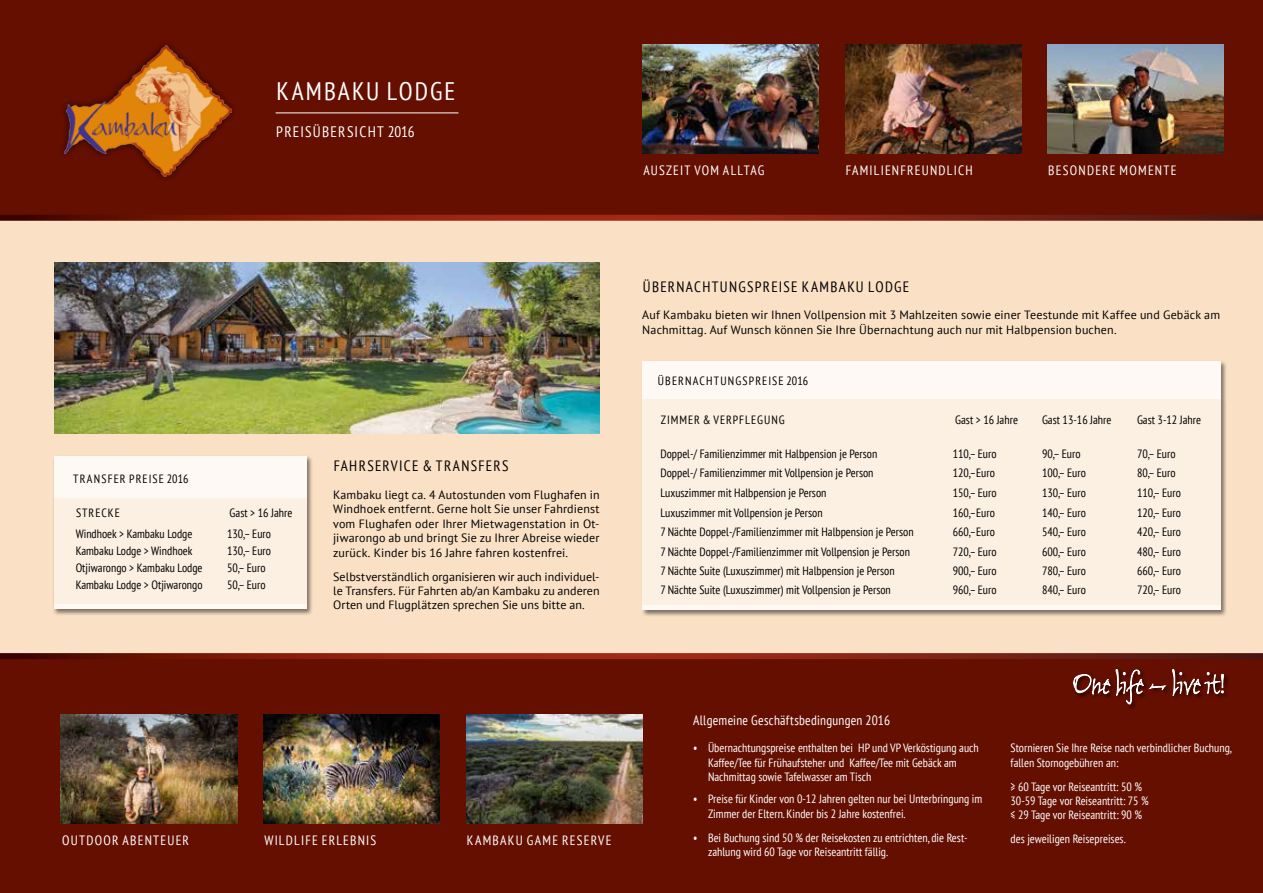
<style>
.page{position:relative;width:1263px;height:893px;background:#640f00}
.page>*{position:absolute;margin:0;border:0;box-sizing:border-box;transform-origin:0 0}
.t1{font:condensed 25.35px "PT Sans";letter-spacing:.08em;color:#fff}
.t2{font:condensed 15.15px "PT Sans";letter-spacing:.08em;color:#fff}
.t3{font:condensed 15px "PT Sans";letter-spacing:.085em;color:#000}
.t4{font:condensed 13.5px "PT Sans";letter-spacing:.085em;color:#fff}
.t5{font:condensed 13.5px "PT Sans";letter-spacing:.02em;color:#fff}
.t6{font:condensed 12px "PT Sans";color:#000}
.t7{font:condensed 12px/14.4px "PT Sans";color:#fff}
.t8{font:12px/14.4px "PT Sans";letter-spacing:.015em;color:#000;text-align:justify}
.t9{font:condensed 12px "PT Sans";letter-spacing:.08em;color:#000}
.t10{font:condensed 12px "PT Sans";letter-spacing:.095em;color:#000}
.t11{font:condensed 12px "PT Sans";letter-spacing:.09em;color:#000}
</style>
<div class="page">
<div style="left:0;top:215px;width:1263px;height:444px;background:#fae1c6"></div>
<div style="left:641px;top:360px;width:586px;height:257px;background:#000;opacity:.5"></div>
<div style="left:642px;top:361px;width:579px;height:249px;background:#fef9f4"></div>
<div style="left:642px;top:400px;width:579px;height:205px;background:#fcf0e2"></div>
<img style="left:466px;top:714px;width:176px;height:109px">
<img style="left:264px;top:714px;width:176px;height:109px">
<img style="left:61px;top:714px;width:176px;height:109px">
<img style="left:1047px;top:45px;width:176px;height:108px">
<img style="left:845px;top:45px;width:176px;height:108px">
<img style="left:642px;top:45px;width:176px;height:108px">
<hr style="left:276px;top:112px;width:182px;height:1px;background:#fff">
<img style="left:65px;top:46px;width:166px;height:131px">
<svg style="left:1128px;top:675px;width:100px;height:33px"></svg>
<svg style="left:1073px;top:669px;width:151px;height:35px"></svg>
<div style="left:53px;top:455px;width:260px;height:161px;background:#000;opacity:.5"></div>
<div style="left:54px;top:457px;width:252px;height:152px;background:#fef9f4"></div>
<div style="left:54px;top:498px;width:252px;height:106px;background:#fcf0e2"></div>
<img style="left:54px;top:263px;width:546px;height:170px">
<h1 class="t1" style="left:277px;top:74px;width:180px">KAMBAKU LODGE</h1>
<p class="t2" style="left:276px;top:122px;width:140px">PREISÜBERSICHT 2016</p>
<p class="t4" style="left:643px;top:162px;width:123px">AUSZEIT VOM ALLTAG</p>
<p class="t4" style="left:846px;top:162px;width:128px">FAMILIENFREUNDLICH</p>
<p class="t4" style="left:1048px;top:162px;width:130px">BESONDERE MOMENTE</p>
<p class="t11" style="left:73px;top:471px;width:117px">TRANSFER PREISE 2016</p>
<p class="t9" style="left:76px;top:505px;width:45px">STRECKE</p>
<p class="t6" style="left:230px;top:505px;width:64px">Gast &gt; 16 Jahre</p>
<p class="t6" style="left:76px;top:526px;width:118px">Windhoek &gt; Kambaku Lodge</p>
<p class="t6" style="left:227px;top:526px;width:45px">130,– Euro</p>
<p class="t6" style="left:76px;top:543px;width:118px">Kambaku Lodge &gt; Windhoek</p>
<p class="t6" style="left:227px;top:543px;width:45px">130,– Euro</p>
<p class="t6" style="left:76px;top:560px;width:128px">Otjiwarongo &gt; Kambaku Lodge</p>
<p class="t6" style="left:227px;top:560px;width:40px">50,– Euro</p>
<p class="t6" style="left:76px;top:577px;width:128px">Kambaku Lodge &gt; Otjiwarongo</p>
<p class="t6" style="left:227px;top:577px;width:40px">50,– Euro</p>
<p class="t3" style="left:334px;top:456px;width:176px">FAHRSERVICE &amp; TRANSFERS</p>
<p class="t8" style="left:333px;top:487px;width:268px">Kambaku liegt ca. 4 Autostunden vom Flughafen in Windhoek entfernt. Gerne holt Sie unser Fahrdienst vom Flughafen oder Ihrer Mietwagenstation in Ot&shy;jiwarongo ab und bringt Sie zu Ihrer Abreise wieder zurück. Kinder bis 16 Jahre fahren kostenfrei.</p>
<p class="t8" style="left:333px;top:569px;width:268px">Selbstverständlich organisieren wir auch individuel&shy;le Transfers. Für Fahrten ab/an Kambaku zu anderen Orten und Flugplätzen sprechen Sie uns bitte an.</p>
<p class="t3" style="left:643px;top:277px;width:268px">ÜBERNACHTUNGSPREISE KAMBAKU LODGE</p>
<p class="t8" style="left:642px;top:307px;width:579px">Auf Kambaku bieten wir Ihnen Vollpension mit 3 Mahlzeiten sowie einer Teestunde mit Kaffee und Gebäck am<br>Nachmittag. Auf Wunsch können Sie Ihre Übernachtung auch nur mit Halbpension buchen.</p>
<p class="t10" style="left:658px;top:373px;width:152px">ÜBERNACHTUNGSPREISE 2016</p>
<p class="t9" style="left:661px;top:412px;width:125px">ZIMMER &amp; VERPFLEGUNG</p>
<p class="t6" style="left:955px;top:412px;width:64px">Gast &gt; 16 Jahre</p>
<p class="t6" style="left:1042px;top:412px;width:71px">Gast 13-16 Jahre</p>
<p class="t6" style="left:1137px;top:412px;width:66px">Gast 3-12 Jahre</p>
<p class="t6" style="left:660px;top:446px;width:218px">Doppel-/ Familienzimmer mit Halbpension je Person</p>
<p class="t6" style="left:953px;top:446px;width:45px">110,– Euro</p>
<p class="t6" style="left:1042px;top:446px;width:40px">90,– Euro</p>
<p class="t6" style="left:1137px;top:446px;width:40px">70,– Euro</p>
<p class="t6" style="left:660px;top:465px;width:215px">Doppel-/ Familienzimmer mit Vollpension je Person</p>
<p class="t6" style="left:953px;top:465px;width:44px">120,–Euro</p>
<p class="t6" style="left:1042px;top:465px;width:45px">100,– Euro</p>
<p class="t6" style="left:1137px;top:465px;width:40px">80,– Euro</p>
<p class="t6" style="left:660px;top:485px;width:168px">Luxuszimmer mit Halbpension je Person</p>
<p class="t6" style="left:953px;top:485px;width:45px">150,– Euro</p>
<p class="t6" style="left:1042px;top:485px;width:45px">130,– Euro</p>
<p class="t6" style="left:1137px;top:485px;width:45px">110,– Euro</p>
<p class="t6" style="left:660px;top:505px;width:164px">Luxuszimmer mit Vollpension je Person</p>
<p class="t6" style="left:953px;top:505px;width:44px">160,–Euro</p>
<p class="t6" style="left:1042px;top:505px;width:45px">140,– Euro</p>
<p class="t6" style="left:1137px;top:505px;width:45px">120,– Euro</p>
<p class="t6" style="left:660px;top:524px;width:255px">7 Nächte Doppel-/Familienzimmer mit Halbpension je Person</p>
<p class="t6" style="left:953px;top:524px;width:44px">660,–Euro</p>
<p class="t6" style="left:1042px;top:524px;width:45px">540,– Euro</p>
<p class="t6" style="left:1137px;top:524px;width:45px">420,– Euro</p>
<p class="t6" style="left:660px;top:544px;width:251px">7 Nächte Doppel-/Familienzimmer mit Vollpension je Person</p>
<p class="t6" style="left:953px;top:544px;width:45px">720,– Euro</p>
<p class="t6" style="left:1042px;top:544px;width:45px">600,– Euro</p>
<p class="t6" style="left:1137px;top:544px;width:45px">480,– Euro</p>
<p class="t6" style="left:660px;top:563px;width:236px">7 Nächte Suite (Luxuszimmer) mit Halbpension je Person</p>
<p class="t6" style="left:953px;top:563px;width:45px">900,– Euro</p>
<p class="t6" style="left:1042px;top:563px;width:45px">780,– Euro</p>
<p class="t6" style="left:1137px;top:563px;width:45px">660,– Euro</p>
<p class="t6" style="left:660px;top:582px;width:232px">7 Nächte Suite (Luxuszimmer) mit Vollpension je Person</p>
<p class="t6" style="left:953px;top:582px;width:45px">960,– Euro</p>
<p class="t6" style="left:1042px;top:582px;width:45px">840,– Euro</p>
<p class="t6" style="left:1137px;top:582px;width:45px">720,– Euro</p>
<p class="t4" style="left:62px;top:831px;width:129px">OUTDOOR ABENTEUER</p>
<p class="t4" style="left:264px;top:831px;width:113px">WILDLIFE ERLEBNIS</p>
<p class="t4" style="left:467px;top:831px;width:146px">KAMBAKU GAME RESERVE</p>
<p class="t5" style="left:693px;top:711px;width:198px">Allgemeine Geschäftsbedingungen 2016</p>
<p class="t7" style="left:708px;top:740px;width:272px;text-indent:-15px">• Übernachtungspreise enthalten bei HP und VP Verköstigung auch<br>Kaffee/Tee für Frühaufsteher und Kaffee/Tee mit Gebäck am<br>Nachmittag sowie Tafelwasser am Tisch</p>
<p class="t7" style="left:708px;top:792px;width:276px;text-indent:-15px">• Preise für Kinder von 0-12 Jahren gelten nur bei Unterbringung im<br>Zimmer der Eltern. Kinder bis 2 Jahre kostenfrei.</p>
<p class="t7" style="left:708px;top:830px;width:261px;text-indent:-15px">• Bei Buchung sind 50 % der Reisekosten zu entrichten, die Rest&shy;zahlung wird 60 Tage vor Reiseantritt fällig.</p>
<p class="t7" style="left:1010px;top:740px;width:223px">Stornieren Sie Ihre Reise nach verbindlicher Buchung, fallen Stornogebühren an:</p>
<p class="t7" style="left:1010px;top:779px;width:140px">≥ 60 Tage vor Reiseantritt: 50 %<br>30-59 Tage vor Reiseantritt: 75 % ≤ 29 Tage vor Reiseantritt: 90 %</p>
<p class="t7" style="left:1010px;top:832px;width:116px">des jeweiligen Reisepreises.</p>
</div>
